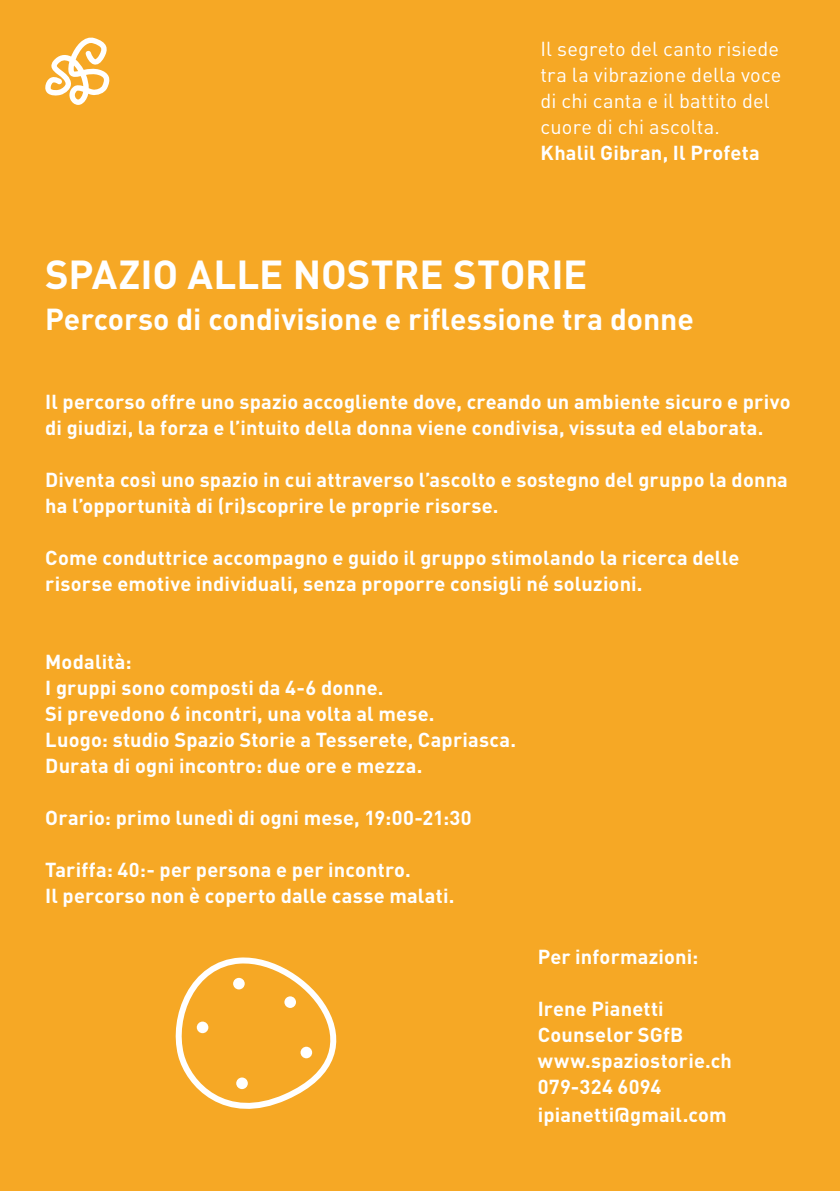
<style>
.page{position:relative;width:840px;height:1191px;background:#fff}
.page>*{position:absolute;margin:0;border:0;box-sizing:border-box;transform-origin:0 0}
.t1{font:700 40px "DIN";letter-spacing:-.005em;color:#fff}
.t2{font:700 30px "DIN";color:#fff}
.t3{font:700 20px/26px "DIN";letter-spacing:.01em;color:#fff}
.t4{font:20px/26px "DIN";letter-spacing:.005em;color:#fff}
</style>
<div class="page">
<div style="left:0;top:0;width:839px;height:1191px;background:#f6a825"></div>
<svg style="left:45px;top:37px;width:65px;height:68px"></svg>
<svg style="left:175px;top:957px;width:162px;height:152px"></svg>
<p class="t4" style="left:540px;top:36px;width:240px">Il segreto del canto risiede</p>
<p class="t4" style="left:540px;top:62px;width:242px">tra la vibrazione della voce</p>
<p class="t4" style="left:540px;top:88px;width:230px">di chi canta e il battito del cuore di chi ascolta.</p>
<p class="t3" style="left:540px;top:139px;width:220px">Khalil Gibran, Il Profeta</p>
<p class="t1" style="left:45px;top:248px;width:543px">SPAZIO ALLE NOSTRE STORIE</p>
<p class="t2" style="left:45px;top:299px;width:649px">Percorso di condivisione e riflessione tra donne</p>
<p class="t3" style="left:45px;top:388px;width:746px">Il percorso offre uno spazio accogliente dove, creando un ambiente sicuro e privo di giudizi, la forza e l’intuito della donna viene condivisa, vissuta ed elaborata.</p>
<p class="t3" style="left:45px;top:466px;width:743px">Diventa così uno spazio in cui attraverso l’ascolto e sostegno del gruppo la donna ha l’opportunità di (ri)scoprire le proprie risorse.</p>
<p class="t3" style="left:45px;top:544px;width:695px">Come conduttrice accompagno e guido il gruppo stimolando la ricerca delle risorse emotive individuali, senza proporre consigli né soluzioni.</p>
<p class="t3" style="left:45px;top:648px;width:88px">Modalità:</p>
<p class="t3" style="left:45px;top:674px;width:339px">I gruppi sono composti da 4-6 donne.</p>
<p class="t3" style="left:45px;top:700px;width:390px">Si prevedono 6 incontri, una volta al mese.</p>
<p class="t3" style="left:45px;top:726px;width:472px">Luogo: studio Spazio Storie a Tesserete, Capriasca.</p>
<p class="t3" style="left:45px;top:752px;width:378px">Durata di ogni incontro: due ore e mezza.</p>
<p class="t3" style="left:45px;top:804px;width:427px">Orario: primo lunedì di ogni mese, 19:00-21:30</p>
<p class="t3" style="left:45px;top:856px;width:367px">Tariffa: 40:- per persona e per incontro.</p>
<p class="t3" style="left:45px;top:882px;width:410px">Il percorso non è coperto dalle casse malati.</p>
<p class="t3" style="left:537px;top:943px;width:162px">Per informazioni:</p>
<p class="t3" style="left:537px;top:995px;width:127px">Irene Pianetti</p>
<p class="t3" style="left:537px;top:1021px;width:147px">Counselor SGfB</p>
<p class="t3" style="left:537px;top:1047px;width:196px">www.spaziostorie.ch</p>
<p class="t3" style="left:537px;top:1073px;width:125px">079-324 6094</p>
<p class="t3" style="left:537px;top:1101px;width:190px">ipianetti@gmail.com</p>
</div>
